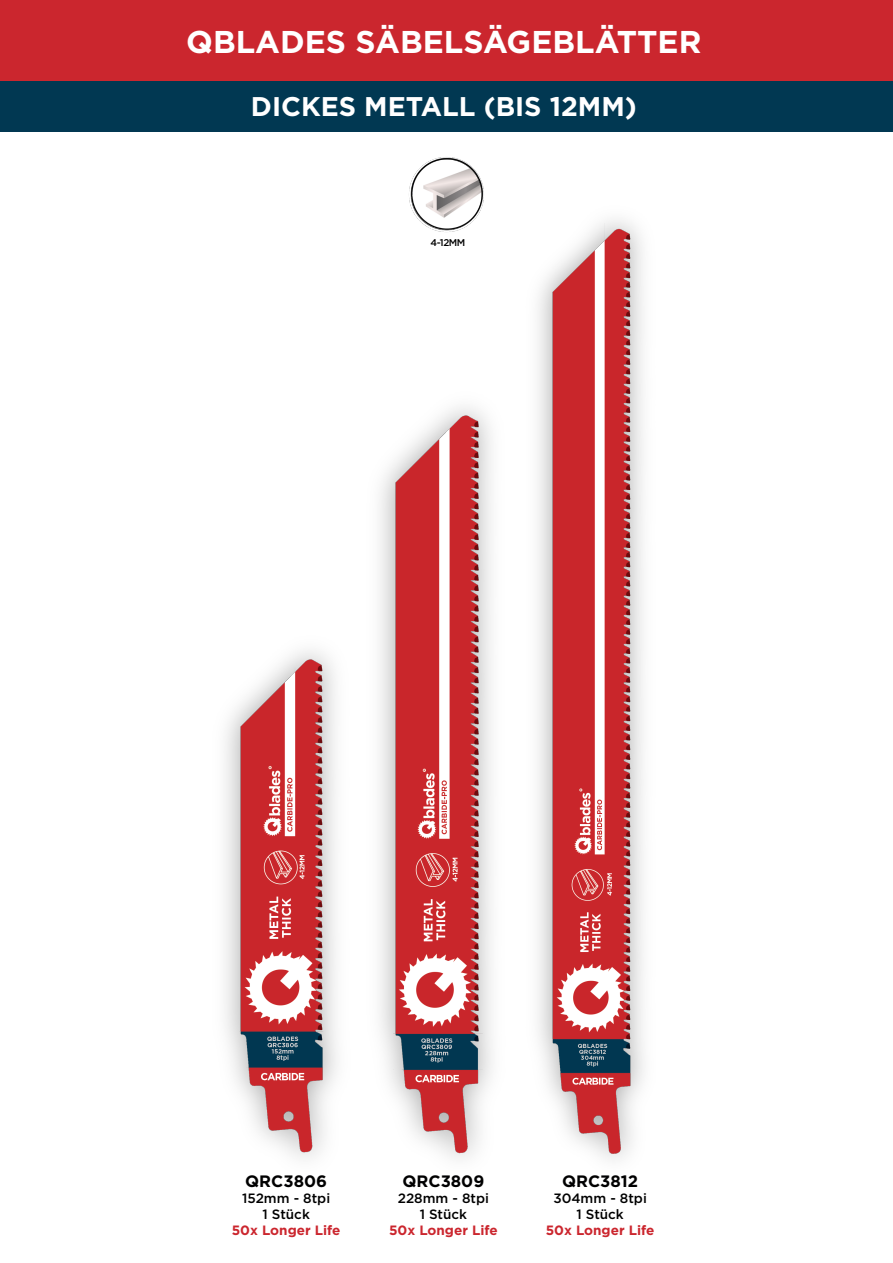
<style>
.page{position:relative;width:893px;height:1263px;background:#fff}
.page>*{position:absolute;margin:0;border:0;box-sizing:border-box;transform-origin:0 0}
.t1{font:700 31.5px "Gotham";color:#fff}
.t2{font:700 27px "Gotham";color:#fff}
.t3{font:700 16.5px "Gotham";color:#000001}
.t4{font:500 13.5px/16.2px "Gotham";color:#000001;text-align:center}
.t5{font:700 13.5px "Gotham";color:#cb262e}
.t6{font:500 9.75px "Gotham";color:#000001}
</style>
<div class="page">
<div style="left:0;top:0;width:893px;height:81px;background:#cb262e"></div>
<div style="left:0;top:81px;width:893px;height:50px;background:#013852"></div>
<img style="left:232px;top:650px;width:99px;height:510px">
<img style="left:386px;top:407px;width:104px;height:753px">
<img style="left:545px;top:224px;width:97px;height:933px">
<img style="left:409px;top:157px;width:75px;height:75px">
<h1 class="t1" style="left:186px;top:21px;width:517px">QBLADES SÄBELSÄGEBLÄTTER</h1>
<h2 class="t2" style="left:251px;top:89px;width:387px">DICKES METALL (BIS 12MM)</h2>
<p class="t6" style="left:431px;top:236px;width:36px">4-12MM</p>
<p class="t3" style="left:245px;top:1170px;width:83px">QRC3806</p>
<p class="t4" style="left:242px;top:1190px;width:90px">152mm - 8tpi<br>1 Stück</p>
<p class="t5" style="left:232px;top:1222px;width:110px">50x Longer Life</p>
<p class="t3" style="left:402px;top:1170px;width:83px">QRC3809</p>
<p class="t4" style="left:398px;top:1190px;width:93px">228mm - 8tpi<br>1 Stück</p>
<p class="t5" style="left:389px;top:1222px;width:110px">50x Longer Life</p>
<p class="t3" style="left:562px;top:1170px;width:78px">QRC3812</p>
<p class="t4" style="left:553px;top:1190px;width:95px">304mm - 8tpi<br>1 Stück</p>
<p class="t5" style="left:546px;top:1222px;width:110px">50x Longer Life</p>
</div>
